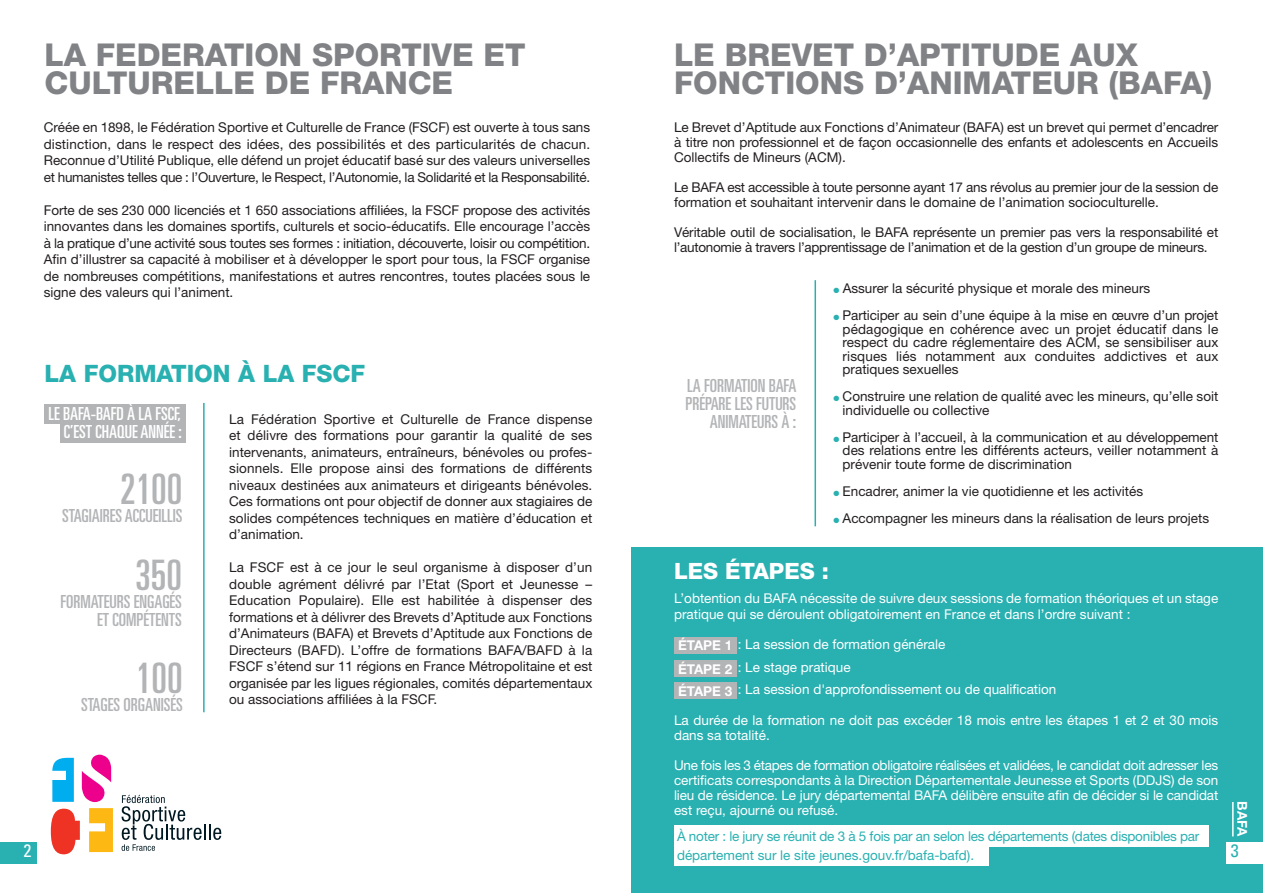
<style>
.page{position:relative;width:1263px;height:893px;background:#fff}
.page>*{position:absolute;margin:0;border:0;box-sizing:border-box;transform-origin:0 0}
.t1{font:ultra-condensed 42px "Univers";color:#b2b4b6}
.t2{font:800 31.5px/28.5px "Helvetica Neue";color:#808285}
.t3{font:800 24px "Helvetica Neue";color:#29b0b1}
.t4{font:800 22.5px "Helvetica Neue";color:#fff}
.t5{font:ultra-condensed 18px/18px "Univers";color:#b2b4b6;text-align:right}
.t6{font:ultra-condensed 18px/17.4px "Univers";color:#fff;text-align:right}
.t7{font:condensed 18px "Univers";color:#fff}
.t8{font:condensed 18px "Univers";color:#29b0b1}
.t9{font:13.5px/16.5px "Helvetica Neue";color:#231f20;text-align:justify}
.t10{font:13.5px/15px "Helvetica Neue";color:#fff}
.t11{font:13.5px/19.2px "Helvetica Neue";letter-spacing:-.02em;color:#29b0b1}
.t12{font:700 13.5px/21.9px "Helvetica Neue";color:#fff}
.s1{color:#29b0b1}
.s2{font-weight:700}
</style>
<div class="page">
<div style="left:631px;top:547px;width:632px;height:346px;background:#29b0b1"></div>
<div style="left:0;top:842px;width:36px;height:21px;background:#29b0b1"></div>
<svg style="left:51px;top:809px;width:29px;height:45px"></svg>
<svg style="left:82px;top:755px;width:29px;height:47px"></svg>
<svg style="left:52px;top:758px;width:22px;height:44px"></svg>
<svg style="left:89px;top:808px;width:24px;height:44px"></svg>
<svg style="left:122px;top:795px;width:99px;height:56px"></svg>
<hr style="left:203px;top:403px;width:2px;height:309px;background:#29b0b1">
<div style="left:44px;top:404px;width:142px;height:20px;background:#b2b4b6"></div>
<div style="left:60px;top:423px;width:126px;height:20px;background:#b2b4b6"></div>
<div style="left:1226px;top:842px;width:37px;height:21px;background:#fff"></div>
<hr style="left:1232px;top:802px;width:1px;height:34px;background:#fff">
<hr style="left:814px;top:280px;width:2px;height:246px;background:#29b0b1">
<div style="left:674px;top:637px;width:62px;height:17px;background:#b2b4b6"></div>
<div style="left:674px;top:660px;width:62px;height:17px;background:#b2b4b6"></div>
<div style="left:674px;top:682px;width:62px;height:17px;background:#b2b4b6"></div>
<div style="left:674px;top:825px;width:534px;height:21px;background:#fff"></div>
<div style="left:674px;top:844px;width:314px;height:22px;background:#fff"></div>
<h2 class="t2" style="left:45px;top:43px;width:482px">LA FEDERATION SPORTIVE ET<br>CULTURELLE DE FRANCE</h2>
<p class="t9" style="left:44px;top:120px;width:548px">Créée en 1898, le Fédération Sportive et Culturelle de France (FSCF) est ouverte à tous sans distinction, dans le respect des idées, des possibilités et des particularités de chacun.<br>Reconnue d’Utilité Publique, elle défend un projet éducatif basé sur des valeurs universelles et humanistes telles que : l’Ouverture, le Respect, l’Autonomie, la Solidarité et la Responsabilité.</p>
<p class="t9" style="left:44px;top:203px;width:548px">Forte de ses 230 000 licenciés et 1 650 associations affiliées, la FSCF propose des activités innovantes dans les domaines sportifs, culturels et socio-éducatifs. Elle encourage l’accès à la pratique d’une activité sous toutes ses formes : initiation, découverte, loisir ou compétition.<br>Afin d’illustrer sa capacité à mobiliser et à développer le sport pour tous, la FSCF organise de nombreuses compétitions, manifestations et autres rencontres, toutes placées sous le signe des valeurs qui l’animent.</p>
<h3 class="t3" style="left:45px;top:365px;width:322px">LA FORMATION À LA FSCF</h3>
<p class="t9" style="left:229px;top:412px;width:365px">La Fédération Sportive et Culturelle de France dispense et délivre des formations pour garantir la qualité de ses intervenants, animateurs, entraîneurs, bénévoles ou profes&shy;sionnels. Elle propose ainsi des formations de différents niveaux destinées aux animateurs et dirigeants bénévoles.<br>Ces formations ont pour objectif de donner aux stagiaires de solides compétences techniques en matière d’éducation et d’animation.</p>
<p class="t9" style="left:229px;top:560px;width:365px">La FSCF est à ce jour le seul organisme à disposer d’un double agrément délivré par l’Etat (Sport et Jeunesse – Education Populaire). Elle est habilitée à dispenser des formations et à délivrer des Brevets d’Aptitude aux Fonctions d’Animateurs (BAFA) et Brevets d’Aptitude aux Fonctions de Directeurs (BAFD). L’offre de formations BAFA/BAFD à la FSCF s’étend sur 11 régions en France Métropolitaine et est organisée par les ligues régionales, comités départementaux ou associations affiliées à la FSCF.</p>
<h3 class="t6" style="left:48px;top:407px;width:135px">LE BAFA-BAFD À LA FSCF,<br>C’EST CHAQUE ANNÉE :</h3>
<h1 class="t1" style="left:120px;top:474px;width:64px">2100</h1>
<h3 class="t5" style="left:62px;top:508px;width:122px">STAGIAIRES ACCUEILLIS</h3>
<h1 class="t1" style="left:135px;top:559px;width:48px">350</h1>
<h3 class="t5" style="left:61px;top:594px;width:123px">FORMATEURS ENGAGÉS<br>ET COMPÉTENTS</h3>
<h1 class="t1" style="left:136px;top:663px;width:48px">100</h1>
<h3 class="t5" style="left:81px;top:697px;width:103px">STAGES ORGANISÉS</h3>
<h3 class="t7" style="left:24px;top:844px;width:9px">2</h3>
<h2 class="t2" style="left:674px;top:43px;width:539px">LE BREVET D’APTITUDE AUX<br>FONCTIONS D’ANIMATEUR (BAFA)</h2>
<p class="t9" style="left:674px;top:121px;width:546px;line-height:15px">Le Brevet d’Aptitude aux Fonctions d’Animateur (BAFA) est un brevet qui permet d’encadrer à titre non professionnel et de façon occasionnelle des enfants et adolescents en Accueils Collectifs de Mineurs (ACM).</p>
<p class="t9" style="left:674px;top:181px;width:546px;line-height:15px">Le BAFA est accessible à toute personne ayant 17 ans révolus au premier jour de la session de formation et souhaitant intervenir dans le domaine de l’animation socioculturelle.</p>
<p class="t9" style="left:674px;top:226px;width:546px;line-height:15px">Véritable outil de socialisation, le BAFA représente un premier pas vers la responsabilité et l’autonomie à travers l’apprentissage de l’animation et de la gestion d’un groupe de mineurs.</p>
<p class="t9" style="left:833px;top:282px;width:318px"><span class="s1">●</span> Assurer la sécurité physique et morale des mineurs</p>
<p class="t9" style="left:843px;top:310px;width:377px;line-height:13.5px;text-indent:-9px"><span class="s1">●</span> Participer au sein d’une équipe à la mise en œuvre d’un projet pédagogique en cohérence avec un projet éducatif dans le respect du cadre réglementaire des ACM, se sensibiliser aux risques liés notamment aux conduites addictives et aux pratiques sexuelles</p>
<p class="t9" style="left:843px;top:391px;width:377px;line-height:13.5px;text-indent:-9px"><span class="s1">●</span> Construire une relation de qualité avec les mineurs, qu’elle soit individuelle ou collective</p>
<p class="t9" style="left:843px;top:432px;width:377px;line-height:13.5px;text-indent:-9px"><span class="s1">●</span> Participer à l’accueil, à la communication et au développement des relations entre les différents acteurs, veiller notamment à prévenir toute forme de discrimination</p>
<p class="t9" style="left:833px;top:484px;width:311px"><span class="s1">●</span> Encadrer, animer la vie quotidienne et les activités</p>
<p class="t9" style="left:833px;top:511px;width:377px"><span class="s1">●</span> Accompagner les mineurs dans la réalisation de leurs projets</p>
<h3 class="t5" style="left:685px;top:378px;width:112px">LA FORMATION BAFA<br>PRÉPARE LES FUTURS<br>ANIMATEURS À :</h3>
<h3 class="t4" style="left:674px;top:563px;width:156px">LES ÉTAPES :</h3>
<p class="t10" style="left:674px;top:591px;width:546px;line-height:16.5px">L’obtention du BAFA nécessite de suivre deux sessions de formation théoriques et un stage pratique qui se déroulent obligatoirement en France et dans l’ordre suivant :</p>
<p class="t10" style="left:738px;top:634px;width:320px;line-height:22.5px;text-indent:-60px"><span class="s2">ÉTAPE 1</span> : La session de formation générale<br>: Le stage pratique<br>: La session d'approfondissement ou de qualification</p>
<p class="t12" style="left:678px;top:659px;width:56px">ÉTAPE 2<br>ÉTAPE 3</p>
<p class="t10" style="left:674px;top:714px;width:546px">La durée de la formation ne doit pas excéder 18 mois entre les étapes 1 et 2 et 30 mois dans sa totalité.</p>
<p class="t10" style="left:674px;top:759px;width:546px;text-align:justify">Une fois les 3 étapes de formation obligatoire réalisées et validées, le candidat doit adresser les certificats correspondants à la Direction Départementale Jeunesse et Sports (DDJS) de son lieu de résidence. Le jury départemental BAFA délibère ensuite afin de décider si le candidat est reçu, ajourné ou refusé.</p>
<p class="t11" style="left:677px;top:828px;width:524px">À noter : le jury se réunit de 3 à 5 fois par an selon les départements (dates disponibles par département sur le site jeunes.gouv.fr/bafa-bafd).</p>
<p class="t12" style="left:1252px;top:801px;width:37px;rotate:90deg">BAFA</p>
<h3 class="t8" style="left:1231px;top:844px;width:9px">3</h3>
</div>
